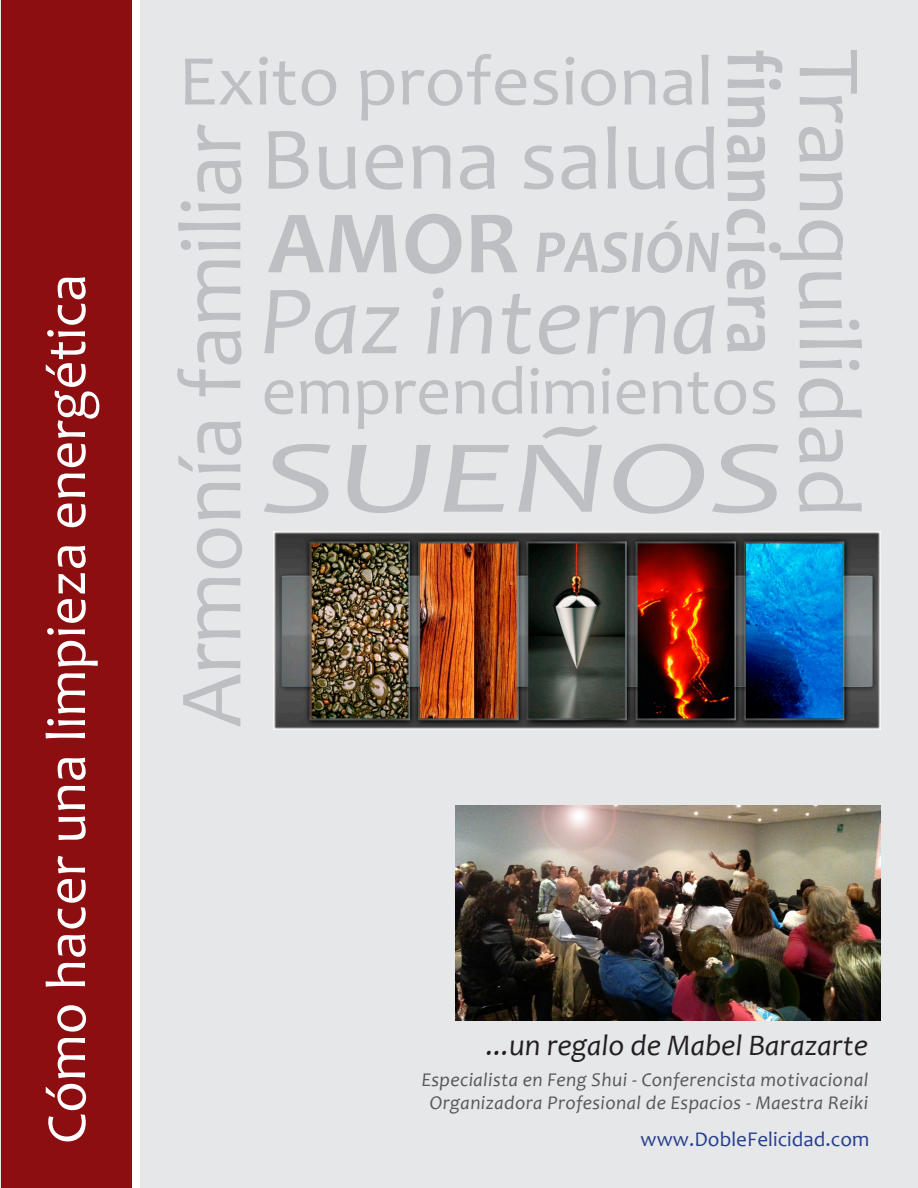
<style>
.page{position:relative;width:918px;height:1188px;background:#fff}
.page>*{position:absolute;margin:0;border:0;box-sizing:border-box;transform-origin:0 0}
.t1{font:italic 105px "Candara";color:#bebfc2;scale:1.5 1}
.t2{font:italic 99px "Candara";color:#bebfc2}
.t3{font:90px "Candara";color:#bebfc2}
.t4{font:90px "Candara";color:#bebfc2;scale:.96 1}
.t5{font:700 90px "Candara";color:#bebfc2}
.t6{font:700 78px "Candara";letter-spacing:.03em;color:#bebfc2;scale:.86 1}
.t7{font:72px "Candara";color:#bebfc2;scale:1.04 1}
.t8{font:69px "Candara";color:#bebfc2}
.t9{font:italic 700 61.5px "Candara";color:#bebfc2;scale:.95 1}
.t10{font:57px "Candara";color:#fff}
.t11{font:italic 30px "Candara";color:#231f20}
.t12{font:21px "Candara";color:#253f8e}
.t13{font:italic 19.5px "Candara";letter-spacing:.02em;color:#57585a}
</style>
<div class="page">
<div style="left:1px;top:0;width:917px;height:1188px;background:#e6e7e9"></div>
<div style="left:124px;top:0;width:16px;height:1188px;background:#fff"></div>
<div style="left:1px;top:0;width:131px;height:1188px;background:#8d0e11"></div>
<img style="left:456px;top:806px;width:424px;height:214px">
<img style="left:274px;top:531px;width:607px;height:198px">
<p class="t10" style="left:31px;top:1144px;width:872px;rotate:-90deg">Cómo hacer una limpieza energética</p>
<p class="t3" style="left:885px;top:49px;width:470px;rotate:90deg">Tranquilidad</p>
<p class="t6" style="left:802px;top:49px;width:357px;rotate:90deg">financiera</p>
<p class="t7" style="left:178px;top:36px;width:517px">Exito profesional</p>
<p class="t3" style="left:260px;top:103px;width:461px">Buena salud</p>
<p class="t4" style="left:155px;top:727px;width:630px;rotate:-90deg">Armonía familiar</p>
<p class="t5" style="left:268px;top:187px;width:252px">AMOR</p>
<p class="t2" style="left:260px;top:259px;width:460px">Paz interna</p>
<p class="t9" style="left:534px;top:213px;width:199px">PASIÓN</p>
<p class="t8" style="left:261px;top:348px;width:519px">emprendimientos</p>
<p class="t1" style="left:261px;top:412px;width:351px">SUEÑOS</p>
<p class="t11" style="left:486px;top:1026px;width:383px">...un regalo de Mabel Barazarte</p>
<p class="t13" style="left:422px;top:1068px;width:448px">Especialista en Feng Shui - Conferencista motivacional</p>
<p class="t13" style="left:430px;top:1090px;width:440px">Organizadora Profesional de Espacios - Maestra Reiki</p>
<p class="t12" style="left:641px;top:1126px;width:230px">www.DobleFelicidad.com</p>
</div>
